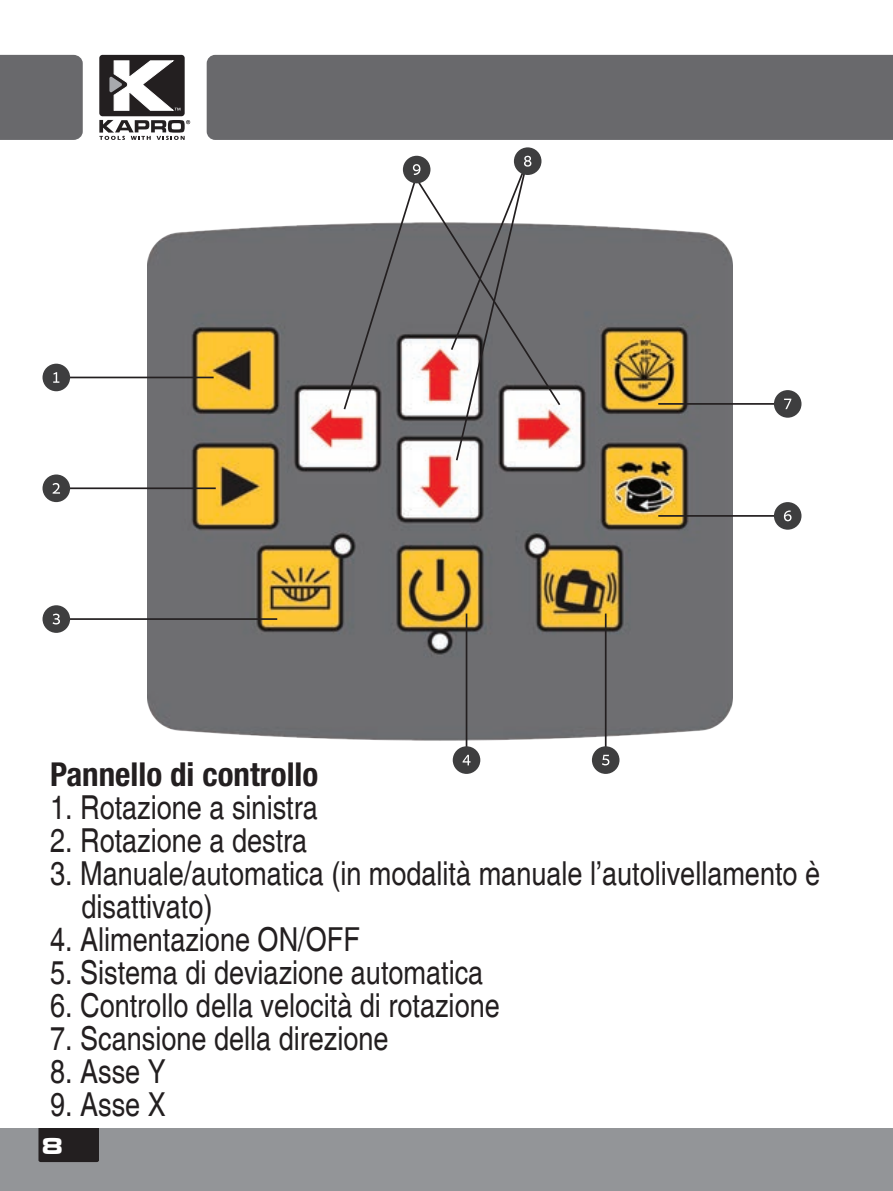
<style>
.page{position:relative;width:893px;height:1191px;background:#fff}
.page>*{position:absolute;margin:0;border:0;box-sizing:border-box;transform-origin:0 0}
.t1{font:condensed 33px/33px "Helvetica";color:#231f20}
.t2{font:700 condensed 33px "Helvetica Neue";color:#231f20}
.t3{font:24px "Microgramma D Bold Exte";color:#fff}
</style>
<div class="page">
<div style="left:0;top:1128px;width:893px;height:63px;background:#939598"></div>
<div style="left:38px;top:1128px;width:61px;height:34px;background:#231f20"></div>
<div style="left:99px;top:55px;width:86px;height:61px;background:#231f20;border-radius:3px"></div>
<svg style="left:99px;top:120px;width:91px;height:20px"></svg>
<svg style="left:109px;top:61px;width:71px;height:49px"></svg>
<div style="left:0;top:55px;width:83px;height:85px;background:#69696c"></div>
<div style="left:207px;top:55px;width:686px;height:85px;background:#69696c"></div>
<img style="left:147px;top:223px;width:585px;height:520px">
<hr style="left:63px;top:376px;width:151px;height:2px;background:#231f20">
<div style="left:43px;top:364px;width:27px;height:27px;background:#3e3e3f;border-radius:50%"></div>
<svg style="left:53px;top:372px;width:6px;height:11px"></svg>
<hr style="left:65px;top:487px;width:151px;height:2px;background:#231f20">
<div style="left:43px;top:474px;width:27px;height:28px;background:#3e3e3f;border-radius:50%"></div>
<svg style="left:53px;top:483px;width:7px;height:10px"></svg>
<hr style="left:65px;top:618px;width:212px;height:2px;background:#231f20">
<div style="left:43px;top:605px;width:27px;height:28px;background:#3e3e3f;border-radius:50%"></div>
<svg style="left:53px;top:613px;width:7px;height:11px"></svg>
<hr style="left:466px;top:613px;width:1px;height:151px;background:#231f20">
<div style="left:453px;top:746px;width:27px;height:28px;background:#3e3e3f;border-radius:50%"></div>
<svg style="left:463px;top:755px;width:7px;height:10px"></svg>
<hr style="left:605px;top:613px;width:2px;height:151px;background:#231f20">
<div style="left:592px;top:746px;width:27px;height:28px;background:#3e3e3f;border-radius:50%"></div>
<svg style="left:602px;top:754px;width:7px;height:11px"></svg>
<hr style="left:658px;top:515px;width:124px;height:2px;background:#231f20">
<div style="left:774px;top:502px;width:27px;height:27px;background:#3e3e3f;border-radius:50%"></div>
<svg style="left:784px;top:510px;width:7px;height:11px"></svg>
<hr style="left:658px;top:403px;width:124px;height:2px;background:#231f20">
<div style="left:774px;top:390px;width:27px;height:28px;background:#3e3e3f;border-radius:50%"></div>
<svg style="left:784px;top:398px;width:7px;height:11px"></svg>
<div style="left:514px;top:147px;width:27px;height:28px;background:#3e3e3f;border-radius:50%"></div>
<svg style="left:342px;top:156px;width:220px;height:306px"></svg>
<p class="t2" style="left:50px;top:754px;width:270px">Pannello di controllo</p>
<p class="t1" style="left:50px;top:791px;width:269px">1. Rotazione a sinistra</p>
<p class="t1" style="left:50px;top:824px;width:259px">2. Rotazione a destra</p>
<p class="t1" style="left:82px;top:857px;width:740px;text-indent:-32px">3. Manuale/automatica (in modalità manuale l’autolivellamento è disattivato)</p>
<p class="t1" style="left:50px;top:923px;width:311px">4. Alimentazione ON/OFF</p>
<p class="t1" style="left:50px;top:956px;width:435px">5. Sistema di deviazione automatica</p>
<p class="t1" style="left:50px;top:989px;width:451px">6. Controllo della velocità di rotazione</p>
<p class="t1" style="left:50px;top:1022px;width:340px">7. Scansione della direzione</p>
<p class="t1" style="left:50px;top:1055px;width:117px">8. Asse Y</p>
<p class="t1" style="left:50px;top:1088px;width:117px">9. Asse X</p>
<p class="t3" style="left:42px;top:1129px;width:23px">8</p>
</div>
